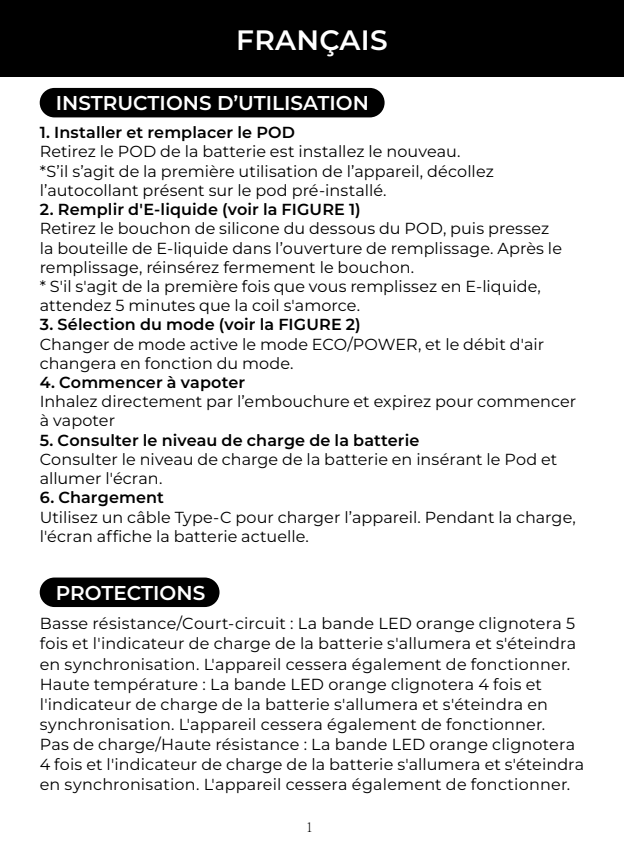
<style>
.page{position:relative;width:624px;height:851px;background:#fff}
.page>*{position:absolute;margin:0;border:0;box-sizing:border-box;transform-origin:0 0}
.t1{font:600 28px "Montserrat";letter-spacing:.01em;color:#fff}
.t2{font:600 20px "Montserrat";color:#fff}
.t3{font:16px/19.2px "Montserrat";letter-spacing:.005em;color:#000}
.t4{font:600 16px "Montserrat";letter-spacing:.01em;color:#000}
.t5{font:300 16px "Adobe Song Std";color:#000}
</style>
<div class="page">
<div style="left:40px;top:88px;width:344px;height:29px;background:#000;border-radius:15px"></div>
<div style="left:0;top:0;width:624px;height:77px;background:#000"></div>
<div style="left:40px;top:577px;width:179px;height:30px;background:#000;border-radius:15px"></div>
<h1 class="t1" style="left:236px;top:20px;width:153px">FRANÇAIS</h1>
<p class="t2" style="left:56px;top:88px;width:315px">INSTRUCTIONS D’UTILISATION</p>
<p class="t4" style="left:40px;top:121px;width:257px">1. Installer et remplacer le POD</p>
<p class="t3" style="left:40px;top:142px;width:455px">Retirez le POD de la batterie est installez le nouveau.<br>*S’il s’agit de la première utilisation de l’appareil, décollez l’autocollant présent sur le pod pré-installé.</p>
<p class="t4" style="left:40px;top:198px;width:322px">2. Remplir d'E-liquide (voir la FIGURE 1)</p>
<p class="t3" style="left:40px;top:218px;width:524px">Retirez le bouchon de silicone du dessous du POD, puis pressez la bouteille de E-liquide dans l’ouverture de remplissage. Après le remplissage, réinsérez fermement le bouchon.<br>* S'il s'agit de la première fois que vous remplissez en E-liquide, attendez 5 minutes que la coil s'amorce.</p>
<p class="t4" style="left:40px;top:313px;width:322px">3. Sélection du mode (voir la FIGURE 2)</p>
<p class="t3" style="left:40px;top:334px;width:506px">Changer de mode active le mode ECO/POWER, et le débit d'air changera en fonction du mode.</p>
<p class="t4" style="left:40px;top:371px;width:207px">4. Commencer à vapoter</p>
<p class="t3" style="left:40px;top:391px;width:538px">Inhalez directement par l’embouchure et expirez pour commencer à vapoter</p>
<p class="t4" style="left:40px;top:428px;width:381px">5. Consulter le niveau de charge de la batterie</p>
<p class="t3" style="left:40px;top:449px;width:519px">Consulter le niveau de charge de la batterie en insérant le Pod et allumer l'écran.</p>
<p class="t4" style="left:40px;top:486px;width:126px">6. Chargement</p>
<p class="t3" style="left:40px;top:506px;width:537px">Utilisez un câble Type-C pour charger l’appareil. Pendant la charge, l'écran affiche la batterie actuelle.</p>
<p class="t2" style="left:56px;top:578px;width:151px">PROTECTIONS</p>
<p class="t3" style="left:40px;top:613px;width:546px">Basse résistance/Court-circuit : La bande LED orange clignotera 5 fois et l'indicateur de charge de la batterie s'allumera et s'éteindra en synchronisation. L'appareil cessera également de fonctionner.<br>Haute température : La bande LED orange clignotera 4 fois et l'indicateur de charge de la batterie s'allumera et s'éteindra en synchronisation. L'appareil cessera également de fonctionner.<br>Pas de charge/Haute résistance : La bande LED orange clignotera 4 fois et l'indicateur de charge de la batterie s'allumera et s'éteindra en synchronisation. L'appareil cessera également de fonctionner.</p>
<p class="t5" style="left:306px;top:817px;width:9px">1</p>
</div>
